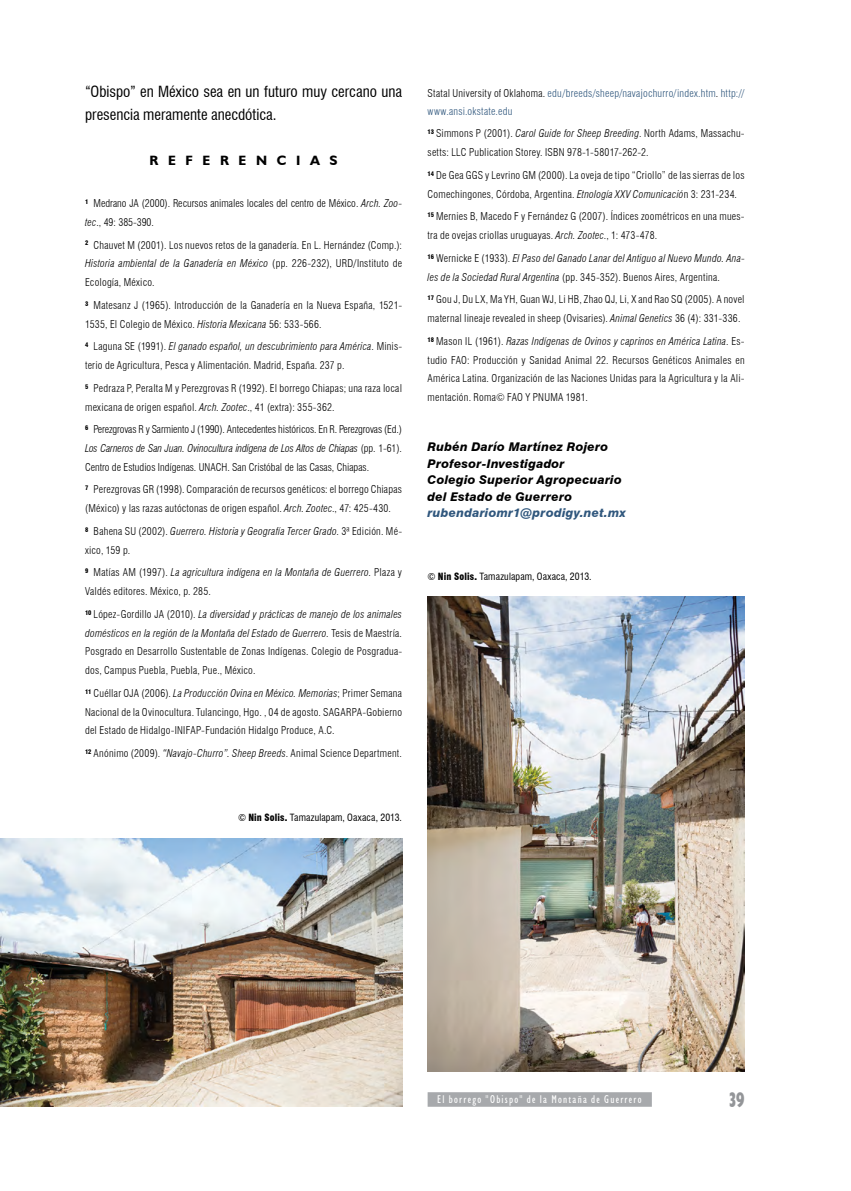
<style>
.page{position:relative;width:851px;height:1191px;background:#fff}
.page>*{position:absolute;margin:0;border:0;box-sizing:border-box;transform-origin:0 0}
.t1{font:700 condensed 21px "Humanist 521 BT Xtra";color:#939598;scale:.75 1}
.t2{font:condensed 15px/23px "Swiss 721 BT";color:#000}
.t3{font:700 13.5px "Humanist 521 BT";letter-spacing:.72em;color:#000}
.t4{font:italic 800 12px/16.5px "Swiss 721 BT";letter-spacing:.015em;color:#000}
.t5{font:italic 800 12px "Swiss 721 BT";letter-spacing:.015em;color:#30577d}
.t6{font:condensed 11.25px "Humanist 521 BT";letter-spacing:.115em;color:#fff}
.t7{font:300 condensed 10.5px/18.8px "Swiss 721 BT";letter-spacing:.02em;color:#000}
.t8{font:italic 300 condensed 10.5px/18.8px "Swiss 721 BT";letter-spacing:.02em;color:#000}
.t9{font:300 condensed 10.5px/18.1px "Swiss 721 BT";letter-spacing:.025em;color:#30577d}
.t10{font:300 condensed 10.5px/18.8px "Swiss 721 BT";color:#000}
.t11{font:condensed 9.75px "Swiss 721 BT";letter-spacing:.015em;color:#000}
.s1{font-style:italic}
.s2{font-weight:900}
.s3{color:#000}
.s4{font-style:normal}
</style>
<div class="page">
<img style="left:0;top:838px;width:402px;height:268px">
<img style="left:427px;top:596px;width:317px;height:475px">
<div style="left:427px;top:1092px;width:224px;height:14px;background:#a7a9ac"></div>
<h2 class="t2" style="left:85px;top:80px;width:318px">“Obispo” en México sea en un futuro muy cercano una presencia meramente anecdótica.</h2>
<p class="t3" style="left:149px;top:152px;width:190px">REFERENCIAS</p>
<p class="t10" style="left:85px;top:194px;width:318px"><sup>1</sup> Medrano JA (2000). Recursos animales locales del centro de México. <span class="s1">Arch. Zoo&shy;tec</span>., 49: 385-390.</p>
<p class="t7" style="left:85px;top:235px;width:318px;text-align:justify"><sup>2</sup> Chauvet M (2001). Los nuevos retos de la ganadería. En L. Hernández (Comp.):<br><span class="s1">Historia ambiental de la Ganadería en México</span> (pp. 226-232), URD/Instituto de Ecología, México.</p>
<p class="t7" style="left:85px;top:296px;width:318px"><sup>3</sup> Matesanz J (1965). Introducción de la Ganadería en la Nueva España, 1521-<br>1535, El Colegio de México. <span class="s1">Historia Mexicana</span> 56: 533-566.</p>
<p class="t7" style="left:85px;top:337px;width:318px"><sup>4</sup> Laguna SE (1991). <span class="s1">El ganado español, un descubrimiento para América</span>. Minis&shy;terio de Agricultura, Pesca y Alimentación. Madrid, España. 237 p.</p>
<p class="t7" style="left:85px;top:378px;width:318px"><sup>5</sup> Pedraza P, Peralta M y Perezgrovas R (1992). El borrego Chiapas; una raza local mexicana de origen español. <span class="s1">Arch. Zootec</span>., 41 (extra): 355-362.</p>
<p class="t7" style="left:85px;top:420px;width:318px;text-align:justify"><sup>6</sup> Perezgrovas R y Sarmiento J (1990). Antecedentes históricos. En R. Perezgrovas (Ed.)<br><span class="s1">Los Carneros de San Juan. Ovinocultura indígena de Los Altos de Chiapas</span> (pp. 1-61).<br>Centro de Estudios Indígenas. UNACH. San Cristóbal de las Casas, Chiapas.</p>
<p class="t7" style="left:85px;top:480px;width:318px"><sup>7</sup> Perezgrovas GR (1998). Comparación de recursos genéticos: el borrego Chiapas (México) y las razas autóctonas de origen español. <span class="s1">Arch. Zootec</span>., 47: 425-430.</p>
<p class="t7" style="left:85px;top:522px;width:318px"><sup>8</sup> Bahena SU (2002). <span class="s1">Guerrero. Historia y Geografía Tercer Grado</span>. 3ª Edición. Mé&shy;xico, 159 p.</p>
<p class="t7" style="left:85px;top:563px;width:318px"><sup>9</sup> Matías AM (1997). <span class="s1">La agricultura indígena en la Montaña de Guerrero</span>. Plaza y<br>Valdés editores. México, p. 285.</p>
<p class="t7" style="left:85px;top:604px;width:318px;text-align:justify"><sup>10</sup> López-Gordillo JA (2010). <span class="s1">La diversidad y prácticas de manejo de los animales domésticos en la región de la Montaña del Estado de Guerrero</span>. Tesis de Maestría.<br>Posgrado en Desarrollo Sustentable de Zonas Indígenas. Colegio de Posgradua&shy;dos, Campus Puebla, Puebla, Pue., México.</p>
<p class="t7" style="left:85px;top:683px;width:318px;text-align:justify"><sup>11</sup> Cuéllar OJA (2006). <span class="s1">La Producción Ovina en México. Memorias</span>; Primer Semana Nacional de la Ovinocultura. Tulancingo, Hgo. , 04 de agosto. SAGARPA-Gobierno del Estado de Hidalgo-INIFAP-Fundación Hidalgo Produce, A.C.</p>
<p class="t7" style="left:85px;top:744px;width:318px"><sup>12</sup> Anónimo (2009). <span class="s1">“Navajo-Churro”. Sheep Breeds</span>. Animal Science Department.</p>
<p class="t11" style="left:238px;top:811px;width:165px">© <span class="s2">Nin Solis.</span> Tamazulapam, Oaxaca, 2013.</p>
<p class="t9" style="left:427px;top:84px;width:318px"><span class="s3">Statal University of Oklahoma.</span> edu/breeds/sheep/navajochurro/index.htm<span class="s3">.</span> http:// www.ansi.okstate.edu</p>
<p class="t7" style="left:427px;top:124px;width:318px"><sup>13</sup> Simmons P (2001). <span class="s1">Carol Guide for Sheep Breeding</span>. North Adams, Massachu&shy;setts: LLC Publication Storey. ISBN 978-1-58017-262-2.</p>
<p class="t7" style="left:427px;top:166px;width:318px"><sup>14</sup> De Gea GGS y Levrino GM (2000). La oveja de tipo “Criollo” de las sierras de los<br>Comechingones, Córdoba, Argentina. <span class="s1">Etnología XXV Comunicació</span>n 3: 231-234.</p>
<p class="t7" style="left:427px;top:207px;width:318px"><sup>15</sup> Mernies B, Macedo F y Fernández G (2007). Índices zoométricos en una mues&shy;tra de ovejas criollas uruguayas. <span class="s1">Arch. Zootec</span>., 1: 473-478.</p>
<p class="t8" style="left:427px;top:249px;width:318px"><sup>16</sup> <span class="s4">Wernicke E (1933).</span> El Paso del Ganado Lanar del Antiguo al Nuevo Mundo. Ana&shy;les de la Sociedad Rural Argentina <span class="s4">(pp. 345-352). Buenos Aires, Argentina.</span></p>
<p class="t7" style="left:427px;top:290px;width:318px"><sup>17</sup> Gou J, Du LX, Ma YH, Guan WJ, Li HB, Zhao QJ, Li, X and Rao SQ (2005). A novel maternal lineaje revealed in sheep (Ovisaries). <span class="s1">Animal Genetics</span> 36 (4): 331-336.</p>
<p class="t7" style="left:427px;top:332px;width:318px;text-align:justify"><sup>18</sup> Mason IL (1961). <span class="s1">Razas Indígenas de Ovinos y caprinos en América Latina</span>. Es&shy;tudio FAO: Producción y Sanidad Animal 22. Recursos Genéticos Animales en América Latina. Organización de las Naciones Unidas para la Agricultura y la Ali&shy;mentación. Roma© FAO Y PNUMA 1981.</p>
<p class="t4" style="left:427px;top:438px;width:196px">Rubén Darío Martínez Rojero<br>Profesor-Investigador<br>Colegio Superior Agropecuario del Estado de Guerrero</p>
<p class="t5" style="left:427px;top:505px;width:200px">rubendariomr1@prodigy.net.mx</p>
<p class="t11" style="left:427px;top:570px;width:165px">© <span class="s2">Nin Solis.</span> Tamazulapam, Oaxaca, 2013.</p>
<p class="t6" style="left:437px;top:1092px;width:206px">El borrego "Obispo" de la Montaña de Guerrero</p>
<h1 class="t1" style="left:729px;top:1086px;width:21px">39</h1>
</div>
